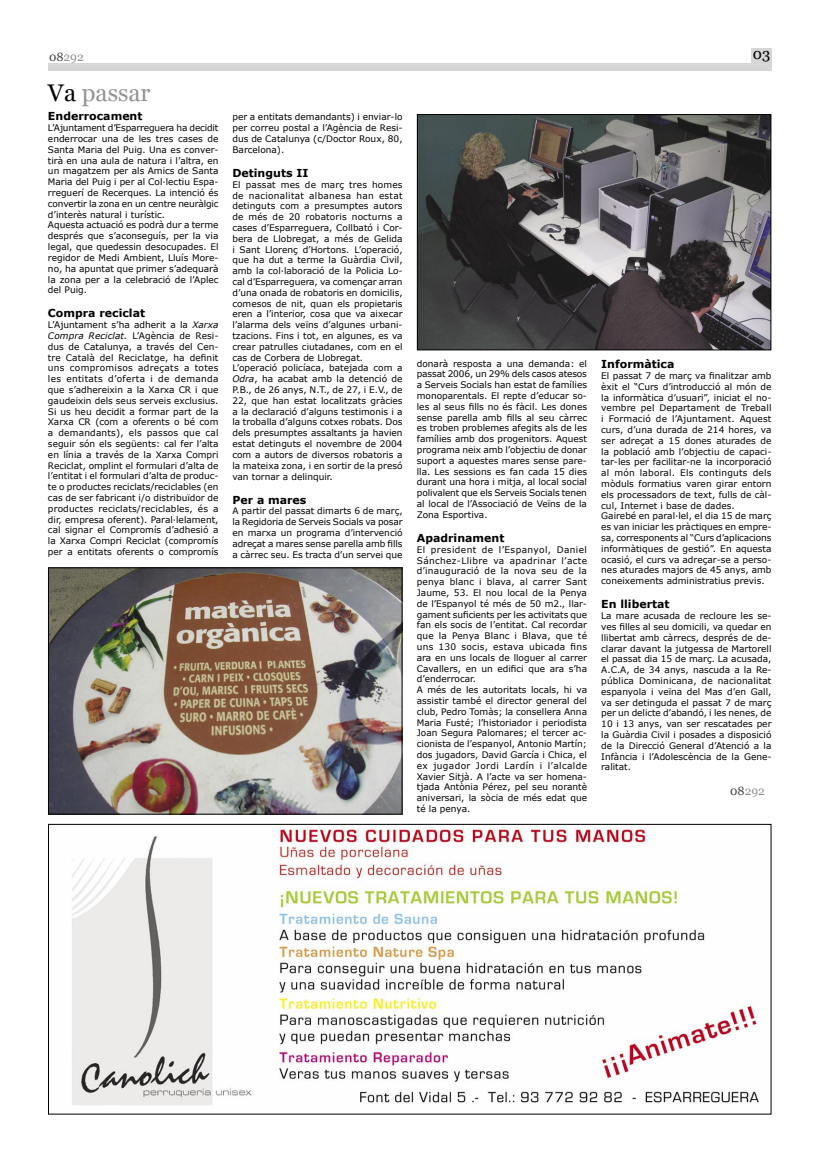
<style>
.page{position:relative;width:820px;height:1163px;background:#fff}
.page>*{position:absolute;margin:0;border:0;box-sizing:border-box;transform-origin:0 0}
.t1{font:24px "Georgia";color:#939393}
.t2{font:15px "Georgia";color:#000}
.t3{font:12px "Georgia";color:#939393}
.t4{font:700 11px "Verdana";color:#000}
.t5{font:9px/10.8px "Verdana";color:#000;text-align:justify}
.s1{color:#484848}
.s2{color:#000}
.s3{font-style:italic}
</style>
<div class="page">
<div style="left:750px;top:48px;width:21px;height:23px;background:#d6d6d6"></div>
<div style="left:48px;top:64px;width:723px;height:7px;background:#d6d6d6"></div>
<img style="left:418px;top:116px;width:351px;height:232px">
<div style="left:416px;top:114px;width:355px;height:236px;border:1px solid #000"></div>
<img style="left:50px;top:569px;width:350px;height:243px">
<div style="left:48px;top:567px;width:354px;height:247px;border:1px solid #000"></div>
<img style="left:72px;top:826px;width:687px;height:279px">
<p class="t3" style="left:49px;top:50px;width:36px"><span class="s1">08</span>292</p>
<p class="t2" style="left:752px;top:45px;width:19px">03</p>
<p class="t1" style="left:48px;top:79px;width:104px"><span class="s2">Va</span> passar</p>
<p class="t4" style="left:48px;top:109px;width:96px">Enderrocament</p>
<p class="t5" style="left:48px;top:122px;width:172px">L’Ajuntament d’Esparreguera ha decidit enderrocar una de les tres cases de Santa Maria del Puig. Una es conver&shy;tirà en una aula de natura i l’altra, en un magatzem per als Amics de Santa Maria del Puig i per al Col·lectiu Espa&shy;rreguerí de Recerques. La intenció és convertir la zona en un centre neuràlgic d’interès natural i turístic.</p>
<p class="t5" style="left:48px;top:219px;width:172px">Aquesta actuació es podrà dur a terme després que s’aconseguís, per la via legal, que quedessin desocupades. El regidor de Medi Ambient, Lluís More&shy;no, ha apuntat que primer s’adequarà la zona per a la celebració de l’Aplec del Puig.</p>
<p class="t4" style="left:48px;top:306px;width:99px">Compra reciclat</p>
<p class="t5" style="left:48px;top:319px;width:172px">L’Ajuntament s’ha adherit a la <span class="s3">Xarxa Compra Reciclat.</span> L’Agència de Resi&shy;dus de Catalunya, a través del Cen&shy;tre Català del Reciclatge, ha definit uns compromisos adreçats a totes les entitats d’oferta i de demanda que s’adhereixin a la Xarxa CR i que gaudeixin dels seus serveis exclusius.<br>Si us heu decidit a formar part de la Xarxa CR (com a oferents o bé com a demandants), els passos que cal seguir són els següents: cal fer l’alta en línia a través de la Xarxa Compri Reciclat, omplint el formulari d’alta de l’entitat i el formulari d’alta de produc&shy;te o productes reciclats/reciclables (en cas de ser fabricant i/o distribuïdor de productes reciclats/reciclables, és a dir, empresa oferent). Paral·lelament, cal signar el Compromís d’adhesió a la Xarxa Compri Reciclat (compromís per a entitats oferents o compromís</p>
<p class="t5" style="left:232px;top:111px;width:172px">per a entitats demandants) i enviar-lo per correu postal a l’Agència de Resi&shy;dus de Catalunya (c/Doctor Roux, 80, Barcelona).</p>
<p class="t4" style="left:232px;top:166px;width:77px">Detinguts II</p>
<p class="t5" style="left:232px;top:179px;width:172px">El passat mes de març tres homes de nacionalitat albanesa han estat detinguts com a presumptes autors de més de 20 robatoris nocturns a cases d’Esparreguera, Collbató i Cor&shy;bera de Llobregat, a més de Gelida i Sant Llorenç d’Hortons. L’operació, que ha dut a terme la Guàrdia Civil, amb la col·laboració de la Policia Lo&shy;cal d’Esparreguera, va començar arran d’una onada de robatoris en domicilis, comesos de nit, quan els propietaris eren a l’interior, cosa que va aixecar l’alarma dels veïns d’algunes urbani&shy;tzacions. Fins i tot, en algunes, es va crear patrulles ciutadanes, com en el cas de Corbera de Llobregat.</p>
<p class="t5" style="left:232px;top:362px;width:172px">L’operació policíaca, batejada com a <span class="s3">Odra</span>, ha acabat amb la detenció de P.B., de 26 anys, N.T., de 27, i E.V., de 22, que han estat localitzats gràcies a la declaració d’alguns testimonis i a la troballa d’alguns cotxes robats. Dos dels presumptes assaltants ja havien estat detinguts el novembre de 2004 com a autors de diversos robatoris a la mateixa zona, i en sortir de la presó van tornar a delinquir.</p>
<p class="t4" style="left:232px;top:492px;width:75px">Per a mares</p>
<p class="t5" style="left:232px;top:505px;width:172px">A partir del passat dimarts 6 de març, la Regidoria de Serveis Socials va posar en marxa un programa d’intervenció adreçat a mares sense parella amb fills a càrrec seu. Es tracta d’un servei que</p>
<p class="t5" style="left:416px;top:357px;width:172px">donarà resposta a una demanda: el passat 2006, un 29% dels casos atesos a Serveis Socials han estat de famílies monoparentals. El repte d’educar so&shy;les al seus fills no és fàcil. Les dones sense parella amb fills al seu càrrec es troben problemes afegits als de les famílies amb dos progenitors. Aquest programa neix amb l’objectiu de donar suport a aquestes mares sense pare&shy;lla. Les sessions es fan cada 15 dies durant una hora i mitja, al local social polivalent que els Serveis Socials tenen al local de l’Associació de Veïns de la Zona Esportiva.</p>
<p class="t4" style="left:416px;top:531px;width:89px">Apadrinament</p>
<p class="t5" style="left:416px;top:543px;width:172px">El president de l’Espanyol, Daniel Sánchez-Llibre va apadrinar l’acte d’inauguració de la nova seu de la penya blanc i blava, al carrer Sant Jaume, 53. El nou local de la Penya de l’Espanyol té més de 50 m2., llar&shy;gament suficients per les activitats que fan els socis de l’entitat. Cal recordar que la Penya Blanc i Blava, que té uns 130 socis, estava ubicada fins ara en uns locals de lloguer al carrer Cavallers, en un edifici que ara s’ha d’enderrocar.</p>
<p class="t5" style="left:416px;top:684px;width:172px">A més de les autoritats locals, hi va assistir també el director general del club, Pedro Tomàs; la consellera Anna Maria Fusté; l’historiador i periodista Joan Segura Palomares; el tercer ac&shy;cionista de l’espanyol, Antonio Martín; dos jugadors, David García i Chica, el ex jugador Jordi Lardín i l’alcalde Xavier Sitjà. A l’acte va ser homena&shy;tjada Antònia Pérez, pel seu norantè aniversari, la sòcia de més edat que té la penya.</p>
<p class="t4" style="left:601px;top:357px;width:75px">Informàtica</p>
<p class="t5" style="left:601px;top:370px;width:172px">El passat 7 de març va finalitzar amb èxit el “Curs d’introducció al món de la informàtica d’usuari”, iniciat el no&shy;vembre pel Departament de Treball i Formació de l’Ajuntament. Aquest curs, d’una durada de 214 hores, va ser adreçat a 15 dones aturades de la població amb l’objectiu de capaci&shy;tar-les per facilitar-ne la incorporació al món laboral. Els continguts dels mòduls formatius varen girar entorn els processadors de text, fulls de càl&shy;cul, Internet i base de dades.</p>
<p class="t5" style="left:601px;top:510px;width:172px">Gairebé en paral·lel, el dia 15 de març es van iniciar les pràctiques en empre&shy;sa, corresponents al “Curs d’aplicacions informàtiques de gestió”. En aquesta ocasió, el curs va adreçar-se a perso&shy;nes aturades majors de 45 anys, amb coneixements administratius previs.</p>
<p class="t4" style="left:601px;top:597px;width:70px">En llibertat</p>
<p class="t5" style="left:601px;top:610px;width:172px">La mare acusada de recloure les se&shy;ves filles al seu domicili, va quedar en llibertat amb càrrecs, després de de&shy;clarar davant la jutgessa de Martorell el passat dia 15 de març. La acusada, A.C.A, de 34 anys, nascuda a la Re&shy;pública Dominicana, de nacionalitat espanyola i veïna del Mas d’en Gall, va ser detinguda el passat 7 de març per un delicte d’abandó, i les nenes, de 10 i 13 anys, van ser rescatades per la Guàrdia Civil i posades a disposició de la Direcció General d’Atenció a la Infància i l’Adolescència de la Gene&shy;ralitat.</p>
<p class="t3" style="left:730px;top:784px;width:36px"><span class="s1">08</span>292</p>
</div>
